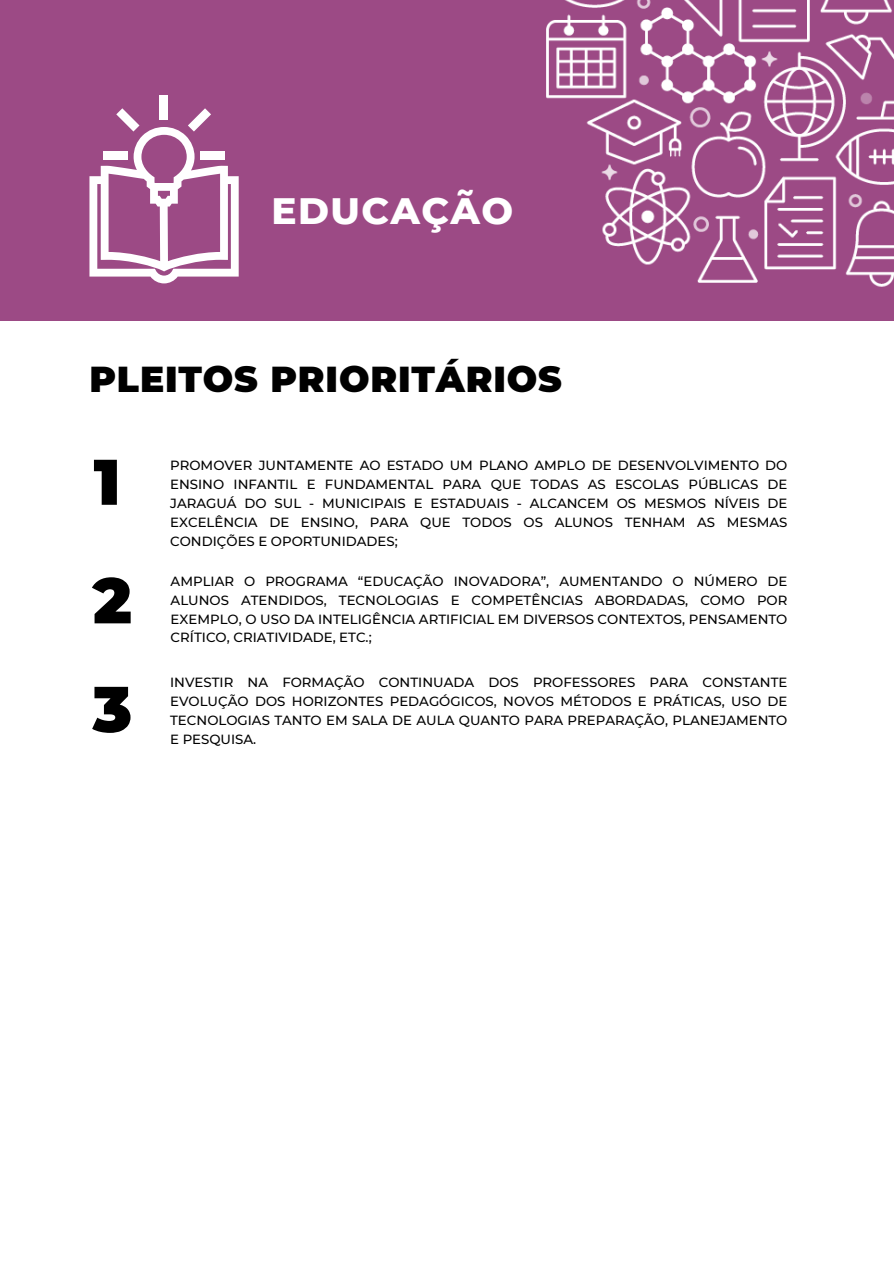
<style>
.page{position:relative;width:894px;height:1264px;background:#fff}
.page>*{position:absolute;margin:0;border:0;box-sizing:border-box;transform-origin:0 0}
.t1{font:900 64.35px/118.5px "Montserrat";color:#000}
.t2{font:800 37.5px "Montserrat";letter-spacing:.035em;color:#fff}
.t3{font:900 36px "Montserrat";letter-spacing:.025em;color:#000}
.t4{font:500 13.35px/18.9px "Montserrat";color:#000;text-align:justify}
</style>
<div class="page">
<div style="left:0;top:0;width:893px;height:1263px;background:#9c4a85"></div>
<img style="left:189px;top:0;width:704px;height:322px">
<div style="left:159px;top:96px;width:9px;height:24px;background:#fff"></div>
<svg style="left:89px;top:108px;width:149px;height:175px"></svg>
<div style="left:200px;top:152px;width:24px;height:8px;background:#fff"></div>
<div style="left:0;top:322px;width:893px;height:941px;background:#fff"></div>
<h2 class="t2" style="left:271px;top:183px;width:243px">EDUCAÇÃO</h2>
<h3 class="t3" style="left:89px;top:352px;width:474px">PLEITOS PRIORITÁRIOS</h3>
<h1 class="t1" style="left:93px;top:418px;width:41px">1<br>2</h1>
<h1 class="t1" style="left:92px;top:645px;width:41px">3</h1>
<p class="t4" style="left:170px;top:455px;width:618px">PROMOVER JUNTAMENTE AO ESTADO UM PLANO AMPLO DE DESENVOLVIMENTO DO ENSINO INFANTIL E FUNDAMENTAL PARA QUE TODAS AS ESCOLAS PÚBLICAS DE JARAGUÁ DO SUL - MUNICIPAIS E ESTADUAIS - ALCANCEM OS MESMOS NÍVEIS DE EXCELÊNCIA DE ENSINO, PARA QUE TODOS OS ALUNOS TENHAM AS MESMAS CONDIÇÕES E OPORTUNIDADES;</p>
<p class="t4" style="left:171px;top:571px;width:618px">AMPLIAR O PROGRAMA “EDUCAÇÃO INOVADORA”, AUMENTANDO O NÚMERO DE ALUNOS ATENDIDOS, TECNOLOGIAS E COMPETÊNCIAS ABORDADAS, COMO POR EXEMPLO, O USO DA INTELIGÊNCIA ARTIFICIAL EM DIVERSOS CONTEXTOS, PENSAMENTO CRÍTICO, CRIATIVIDADE, ETC.;</p>
<p class="t4" style="left:170px;top:672px;width:618px">INVESTIR NA FORMAÇÃO CONTINUADA DOS PROFESSORES PARA CONSTANTE EVOLUÇÃO DOS HORIZONTES PEDAGÓGICOS, NOVOS MÉTODOS E PRÁTICAS, USO DE TECNOLOGIAS TANTO EM SALA DE AULA QUANTO PARA PREPARAÇÃO, PLANEJAMENTO E PESQUISA.</p>
</div>
